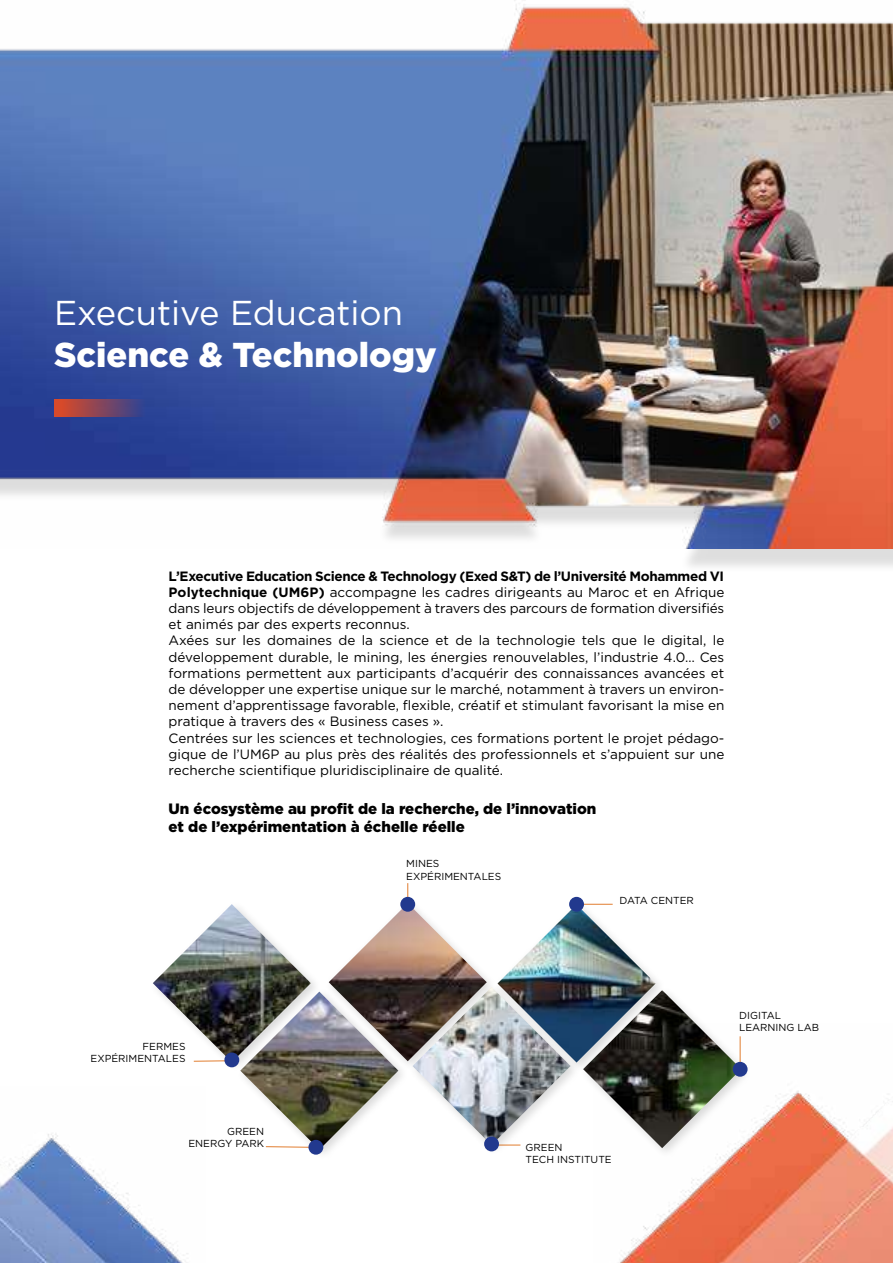
<style>
.page{position:relative;width:893px;height:1263px;background:#fff}
.page>*{position:absolute;margin:0;border:0;box-sizing:border-box;transform-origin:0 0}
.t1{font:34.5px "Gotham";color:#fff}
.t2{font:900 34.5px "Gotham";color:#fff}
.t3{font:900 15px/18px "Gotham";color:#000}
.t4{font:13.5px/16.2px "Gotham";color:#000}
.t5{font:10.2px/12.1px "Gotham";color:#000}
.s1{font-weight:700}
</style>
<div class="page">
<div style="left:0;top:16px;width:893px;height:558px;background:#000;opacity:.13"></div>
<img style="left:0;top:0;width:893px;height:549px">
<img style="left:619px;top:1091px;width:274px;height:172px">
<svg style="left:407px;top:883px;width:1px;height:14px"></svg>
<img style="left:329px;top:903px;width:158px;height:84px">
<div style="left:236px;top:987px;width:174px;height:174px;background:#000;opacity:.15"></div>
<img style="left:240px;top:991px;width:158px;height:159px">
<div style="left:149px;top:900px;width:174px;height:174px;background:#000;opacity:.15"></div>
<img style="left:153px;top:904px;width:158px;height:158px">
<div style="left:408px;top:983px;width:174px;height:172px;background:#000;opacity:.15"></div>
<img style="left:412px;top:987px;width:159px;height:157px">
<div style="left:493px;top:900px;width:174px;height:174px;background:#000;opacity:.15"></div>
<img style="left:497px;top:904px;width:159px;height:158px">
<div style="left:579px;top:986px;width:174px;height:174px;background:#000;opacity:.15"></div>
<img style="left:583px;top:990px;width:158px;height:158px">
<div style="left:569px;top:897px;width:15px;height:15px;background:#22398e;border-radius:50%"></div>
<div style="left:400px;top:897px;width:15px;height:15px;background:#22398e;border-radius:50%"></div>
<div style="left:308px;top:1140px;width:15px;height:15px;background:#22398e;border-radius:50%"></div>
<div style="left:224px;top:1052px;width:15px;height:15px;background:#22398e;border-radius:50%"></div>
<div style="left:484px;top:1136px;width:15px;height:15px;background:#22398e;border-radius:50%"></div>
<div style="left:733px;top:1062px;width:15px;height:15px;background:#22398e;border-radius:50%"></div>
<svg style="left:54px;top:400px;width:115px;height:17px;background:#744566"></svg>
<img style="left:0;top:1134px;width:188px;height:129px">
<h1 class="t1" style="left:54px;top:291px;width:351px">Executive Education</h1>
<h1 class="t2" style="left:54px;top:331px;width:384px">Science &amp; Technology</h1>
<p class="t4" style="left:169px;top:567px;width:557px"><span class="s1">L’Executive Education Science &amp; Technology (Exed S&amp;T) de l’Université Mohammed VI Polytechnique (UM6P)</span> accompagne les cadres dirigeants au Maroc et en Afrique dans leurs objectifs de développement à travers des parcours de formation diversifiés et animés par des experts reconnus.<br>Axées sur les domaines de la science et de la technologie tels que le digital, le développement durable, le mining, les énergies renouvelables, l’industrie 4.0… Ces formations permettent aux participants d’acquérir des connaissances avancées et de développer une expertise unique sur le marché, notamment à travers un environ&shy;nement d’apprentissage favorable, flexible, créatif et stimulant favorisant la mise en pratique à travers des « Business cases ».<br>Centrées sur les sciences et technologies, ces formations portent le projet pédago&shy;gique de l’UM6P au plus près des réalités des professionnels et s’appuient sur une recherche scientifique pluridisciplinaire de qualité.</p>
<p class="t3" style="left:169px;top:800px;width:429px">Un écosystème au profit de la recherche, de l’innovation et de l’expérimentation à échelle réelle</p>
<p class="t5" style="left:406px;top:857px;width:96px">MINES<br>EXPÉRIMENTALES</p>
<p class="t5" style="left:620px;top:894px;width:76px">DATA CENTER</p>
<p class="t5" style="left:91px;top:1040px;width:96px;text-align:right">FERMES<br>EXPÉRIMENTALES</p>
<p class="t5" style="left:188px;top:1125px;width:77px;text-align:right">GREEN<br>ENERGY PARK</p>
<p class="t5" style="left:526px;top:1141px;width:88px">GREEN<br>TECH INSTITUTE</p>
<p class="t5" style="left:739px;top:1009px;width:82px">DIGITAL<br>LEARNING LAB</p>
</div>
